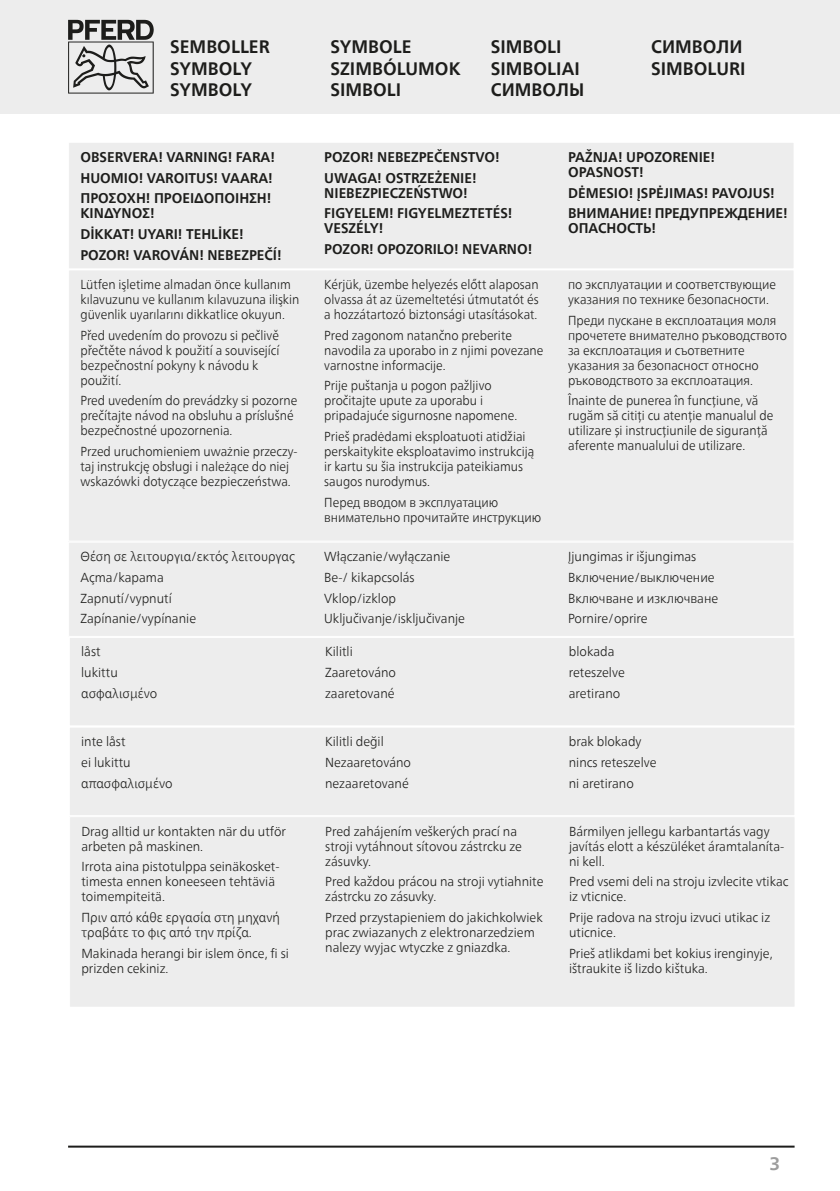
<style>
.page{position:relative;width:840px;height:1191px;background:#fff}
.page>*{position:absolute;margin:0;border:0;box-sizing:border-box;transform-origin:0 0}
.Headline_mehrsprachi{font:700 18px "Neue Frutiger World";color:#1d1d1b}
.t1{font:700 18px "Neue Frutiger World";color:#9d9d9d}
.t2{font:700 14px/20.6px "Neue Frutiger World";color:#1d1d1b}
.t3{font:300 13px/15px "Neue Frutiger World";color:#1d1d1b;scale:.94 1}
.t4{font:300 13px/20.6px "Neue Frutiger World";color:#1d1d1b}
</style>
<div class="page">
<div style="left:0;top:0;width:839px;height:113px;background:#ededed"></div>
<svg style="left:68px;top:20px;width:86px;height:74px"></svg>
<hr style="left:68px;top:1145px;width:726px;height:2px;background:#1d1d1b">
<div style="left:69px;top:142px;width:724px;height:127px;background:#ededed"></div>
<div style="left:68px;top:142px;width:726px;height:127px;border:1px solid #fff"></div>
<div style="left:69px;top:270px;width:724px;height:271px;background:#ededed"></div>
<div style="left:69px;top:542px;width:724px;height:94px;background:#ededed"></div>
<div style="left:68px;top:541px;width:726px;height:96px;border:1px solid #fff"></div>
<div style="left:69px;top:637px;width:725px;height:89px;background:#ededed"></div>
<div style="left:69px;top:637px;width:725px;height:89px;border:1px solid #fff"></div>
<div style="left:69px;top:727px;width:725px;height:88px;background:#ededed"></div>
<div style="left:69px;top:726px;width:725px;height:90px;border:1px solid #fff"></div>
<div style="left:70px;top:816px;width:724px;height:191px;background:#ededed"></div>
<div style="left:69px;top:816px;width:725px;height:191px;border:1px solid #fff"></div>
<p class="Headline_mehrsprachi" style="left:170px;top:31px;width:101px">SEMBOLLER</p>
<p class="Headline_mehrsprachi" style="left:170px;top:53px;width:83px">SYMBOLY</p>
<p class="Headline_mehrsprachi" style="left:170px;top:74px;width:83px">SYMBOLY</p>
<p class="t2" style="left:80px;top:147px;width:196px">OBSERVERA! VARNING! FARA!<br>HUOMIO! VAROITUS! VAARA!<br>ΠΡΟΣΟΧΗ! ΠΡΟEIΔΟΠΟIΗΣΗ!</p>
<p class="t2" style="left:80px;top:203px;width:203px">ΚΙΝΔΥΝΟΣ!<br>DİKKAT! UYARI! TEHLİKE!<br>POZOR! VAROVÁN! NEBEZPEČÍ!</p>
<p class="t3" style="left:80px;top:277px;width:234px">Lütfen işletime almadan önce kullanım kılavuzunu ve kullanım kılavuzuna ilişkin güvenlik uyarılarını dikkatlice okuyun.</p>
<p class="t3" style="left:80px;top:328px;width:213px">Před uvedením do provozu si pečlivě přečtěte návod k použití a související bezpečnostní pokyny k návodu k použití.</p>
<p class="t3" style="left:80px;top:393px;width:232px">Pred uvedením do prevádzky si pozorne prečítajte návod na obsluhu a príslušné bezpečnostné upozornenia.</p>
<p class="t3" style="left:80px;top:444px;width:232px">Przed uruchomieniem uważnie przeczy&shy;taj instrukcję obsługi i należące do niej wskazówki dotyczące bezpieczeństwa.</p>
<p class="Headline_mehrsprachi" style="left:330px;top:31px;width:82px">SYMBOLE</p>
<p class="Headline_mehrsprachi" style="left:330px;top:53px;width:131px">SZIMBÓLUMOK</p>
<p class="Headline_mehrsprachi" style="left:330px;top:74px;width:72px">SIMBOLI</p>
<p class="Headline_mehrsprachi" style="left:490px;top:31px;width:72px">SIMBOLI</p>
<p class="Headline_mehrsprachi" style="left:490px;top:53px;width:90px">SIMBOLIAI</p>
<p class="Headline_mehrsprachi" style="left:490px;top:74px;width:95px">СИМВОЛЫ</p>
<p class="Headline_mehrsprachi" style="left:651px;top:31px;width:93px">СИМВОЛИ</p>
<p class="Headline_mehrsprachi" style="left:651px;top:53px;width:96px">SIMBOLURI</p>
<p class="t2" style="left:324px;top:147px;width:177px">POZOR! NEBEZPEČENSTVO!<br>UWAGA! OSTRZEŻENIE!</p>
<p class="t2" style="left:324px;top:182px;width:190px">NIEBEZPIECZEŃSTWO!<br>FIGYELEM! FIGYELMEZTETÉS!</p>
<p class="t2" style="left:324px;top:218px;width:209px">VESZÉLY!<br>POZOR! OPOZORILO! NEVARNO!</p>
<p class="t3" style="left:324px;top:277px;width:229px;text-align:justify">Kérjük, üzembe helyezés előtt alaposan olvassa át az üzemeltetési útmutatót és a hozzátartozó biztonsági utasításokat.</p>
<p class="t3" style="left:324px;top:328px;width:234px">Pred zagonom natančno preberite navodila za uporabo in z njimi povezane varnostne informacije.</p>
<p class="t3" style="left:324px;top:378px;width:207px">Prije puštanja u pogon pažljivo pročitajte upute za uporabu i pripadajuće sigurnosne napomene.</p>
<p class="t3" style="left:324px;top:429px;width:225px">Prieš pradėdami eksploatuoti atidžiai perskaitykite eksploatavimo instrukciją ir kartu su šia instrukcija pateikiamus saugos nurodymus.</p>
<p class="t3" style="left:324px;top:495px;width:232px">Перед вводом в эксплуатацию внимательно прочитайте инструкцию</p>
<p class="t2" style="left:567px;top:149px;width:148px;line-height:15px">PAŽNJA! UPOZORENIE!<br>OPASNOST!</p>
<p class="t2" style="left:567px;top:182px;width:221px">DĖMESIO! ĮSPĖJIMAS! PAVOJUS!<br>ВНИМАНИЕ! ПРЕДУПРЕЖДЕНИЕ!</p>
<p class="t2" style="left:567px;top:218px;width:89px">ОПАСНОСТЬ!</p>
<p class="t3" style="left:567px;top:277px;width:222px">по эксплуатации и соответствующие указания по технике безопасности.</p>
<p class="t3" style="left:567px;top:313px;width:234px">Преди пускане в експлоатация моля прочетете внимателно ръководството за експлоатация и съответните указания за безопасност относно ръководството за експлоатация.</p>
<p class="t3" style="left:567px;top:393px;width:220px">Înainte de punerea în funcțiune, vă rugăm să citiți cu atenție manualul de utilizare și instrucțiunile de siguranță aferente manualului de utilizare.</p>
<p class="t4" style="left:80px;top:546px;width:216px">Θέση σε λειτουργια/εκτός λειτουργας<br>Açma/kapama<br>Zapnutí/vypnutí<br>Zapínanie/vypínanie</p>
<p class="t4" style="left:324px;top:546px;width:142px">Włączanie/wyłączanie<br>Be-/ kikapcsolás<br>Vklop/izklop<br>Uključivanje/isključivanje</p>
<p class="t4" style="left:567px;top:546px;width:152px">Įjungimas ir išjungimas<br>Включение/выключение<br>Включване и изключване<br>Pornire/oprire</p>
<p class="t4" style="left:81px;top:641px;width:78px">låst<br>lukittu ασφαλισμένο</p>
<p class="t4" style="left:325px;top:641px;width:73px">Kilitli<br>Zaaretováno zaaretované</p>
<p class="t4" style="left:568px;top:641px;width:57px">blokada reteszelve aretirano</p>
<p class="t4" style="left:81px;top:731px;width:93px">inte låst<br>ei lukittu απασφαλισμένο</p>
<p class="t4" style="left:325px;top:731px;width:87px">Kilitli değil<br>Nezaaretováno nezaaretované</p>
<p class="t4" style="left:568px;top:731px;width:89px">brak blokady nincs reteszelve ni aretirano</p>
<p class="t4" style="left:81px;top:823px;width:206px;line-height:15px">Drag alltid ur kontakten när du utför arbeten på maskinen.</p>
<p class="t4" style="left:81px;top:859px;width:200px;line-height:15px">Irrota aina pistotulppa seinäkosket&shy;timesta ennen koneeseen tehtäviä toimempiteitä.</p>
<p class="t4" style="left:81px;top:910px;width:200px;line-height:15px">Πριν από κάθε εργασία στη μηχανή τραβάτε το φις από την πρίζα.</p>
<p class="t4" style="left:81px;top:945px;width:209px;line-height:15px">Makinada herangi bir islem önce, fi si prizden cekiniz.</p>
<p class="t4" style="left:325px;top:823px;width:198px;line-height:15px">Pred zahájením veškerých prací na stroji vytáhnout sítovou zástrcku ze zásuvky.</p>
<p class="t4" style="left:325px;top:874px;width:220px;line-height:15px">Pred každou prácou na stroji vytiahnite zástrcku zo zásuvky.</p>
<p class="t4" style="left:325px;top:910px;width:219px;line-height:15px">Przed przystapieniem do jakichkolwiek prac zwiazanych z elektronarzedziem nalezy wyjac wtyczke z gniazdka.</p>
<p class="t4" style="left:568px;top:823px;width:217px;line-height:15px">Bármilyen jellegu karbantartás vagy javítás elott a készüléket áramtalaníta&shy;ni kell.</p>
<p class="t4" style="left:568px;top:874px;width:221px;line-height:15px">Pred vsemi deli na stroju izvlecite vtikac iz vticnice.</p>
<p class="t4" style="left:568px;top:910px;width:202px;line-height:15px">Prije radova na stroju izvuci utikac iz uticnice.</p>
<p class="t4" style="left:568px;top:945px;width:205px;line-height:15px">Prieš atlikdami bet kokius irenginyje, ištraukite iš lizdo kištuka.</p>
<h1 class="t1" style="left:768px;top:1147px;width:12px">3</h1>
</div>
